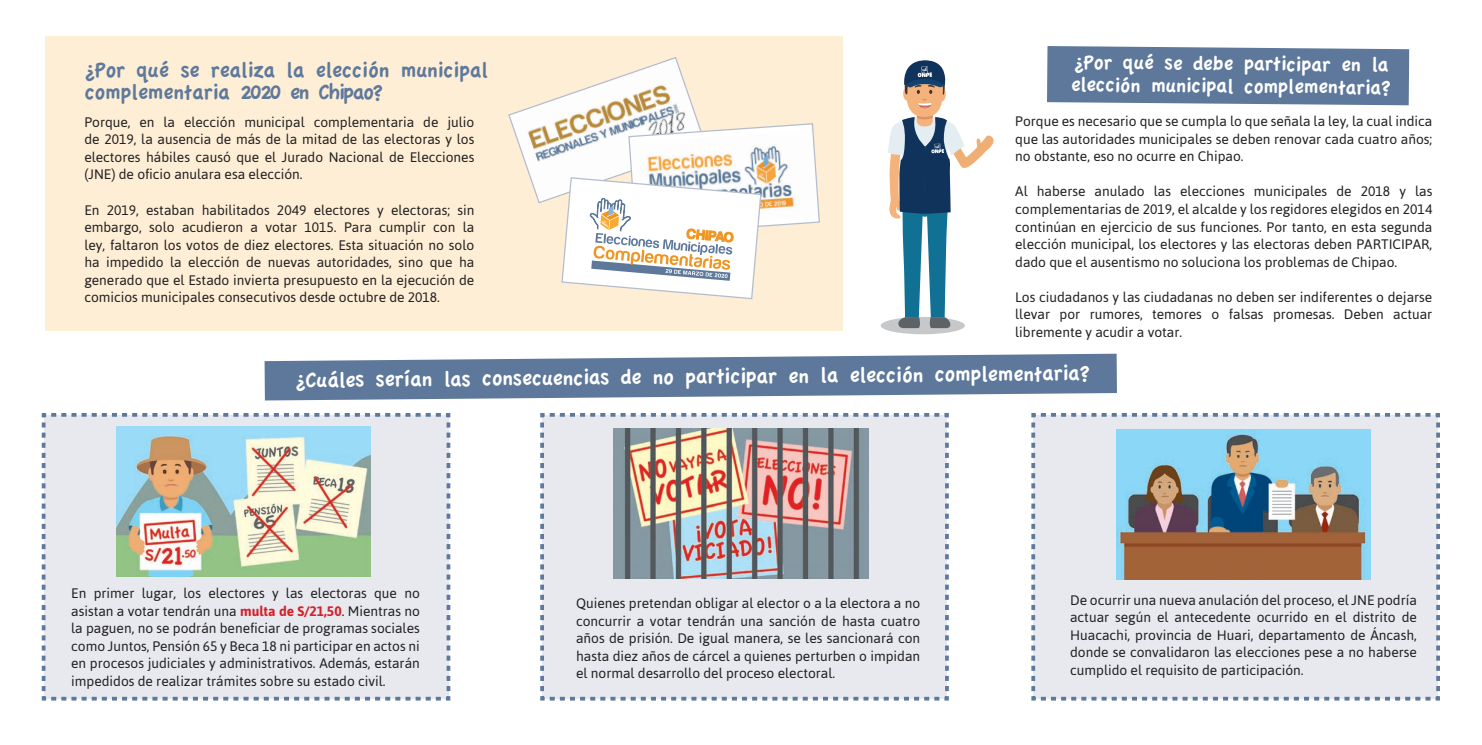
<style>
.page{position:relative;width:1482px;height:745px;background:#fff}
.page>*{position:absolute;margin:0;border:0;box-sizing:border-box;transform-origin:0 0}
.t1{font:22.5px "Apple Casual";color:#fff}
.t2{font:22.5px/21.2px "Apple Casual";letter-spacing:-.025em;color:#5e799c}
.t3{font:21.25px/22.8px "Apple Casual";color:#fff}
.t4{font:13.75px/17.5px "Asap";color:#231f20;text-align:justify}
.s1{font-weight:700;color:#d1232a}
</style>
<div class="page">
<div style="left:41px;top:413px;width:410px;height:288px;background:#e7e9ef"></div>
<div style="left:540px;top:413px;width:409px;height:288px;background:#e7e9ef"></div>
<div style="left:1031px;top:413px;width:409px;height:288px;background:#e7e9ef"></div>
<svg style="left:264px;top:353px;width:852px;height:47px;background:#778eaa"></svg>
<div style="left:1047px;top:46px;width:361px;height:59px;background:#5d789a"></div>
<div style="left:880px;top:317px;width:84px;height:17px;background:#c7c8ca;border-radius:50%"></div>
<div style="left:45px;top:36px;width:797px;height:294px;background:#feeed5"></div>
<svg style="left:886px;top:60px;width:108px;height:268px"></svg>
<img style="left:117px;top:426px;width:253px;height:149px">
<img style="left:614px;top:428px;width:254px;height:150px">
<img style="left:1116px;top:429px;width:254px;height:150px">
<svg style="left:508px;top:57px;width:312px;height:243px"></svg>
<p class="t2" style="left:85px;top:60px;width:405px">¿Por qué se realiza la elección municipal complementaria 2020 en Chipao?</p>
<p class="t3" style="left:1071px;top:50px;width:322px;rotate:1deg">¿Por qué se debe participar en la elección municipal complementaria?</p>
<p class="t4" style="left:84px;top:113px;width:391px">Porque, en la elección municipal complementaria de julio de 2019, la ausencia de más de la mitad de las electoras y los electores hábiles causó que el Jurado Nacional de Elecciones (JNE) de oficio anulara esa elección.</p>
<p class="t4" style="left:84px;top:201px;width:391px">En 2019, estaban habilitados 2049 electores y electoras; sin embargo, solo acudieron a votar 1015. Para cumplir con la ley, faltaron los votos de diez electores. Esta situación no solo ha impedido la elección de nuevas autoridades, sino que ha generado que el Estado invierta presupuesto en la ejecución de comicios municipales consecutivos desde octubre de 2018.</p>
<p class="t4" style="left:1015px;top:113px;width:418px">Porque es necesario que se cumpla lo que señala la ley, la cual indica que las autoridades municipales se deben renovar cada cuatro años; no obstante, eso no ocurre en Chipao.</p>
<p class="t4" style="left:1015px;top:183px;width:418px">Al haberse anulado las elecciones municipales de 2018 y las complementarias de 2019, el alcalde y los regidores elegidos en 2014 continúan en ejercicio de sus funciones. Por tanto, en esta segunda elección municipal, los electores y las electoras deben PARTICIPAR, dado que el ausentismo no soluciona los problemas de Chipao.</p>
<p class="t4" style="left:1015px;top:288px;width:418px">Los ciudadanos y las ciudadanas no deben ser indiferentes o dejarse llevar por rumores, temores o falsas promesas. Deben actuar libremente y acudir a votar.</p>
<p class="t1" style="left:295px;top:371px;width:797px;rotate:-1deg">¿Cuáles serían las consecuencias de no participar en la elección complementaria?</p>
<p class="t4" style="left:71px;top:584px;width:350px">En primer lugar, los electores y las electoras que no asistan a votar tendrán una <span class="s1">multa de S/21,50</span>. Mientras no la paguen, no se podrán beneficiar de programas sociales como Juntos, Pensión 65 y Beca 18 ni participar en actos ni en procesos judiciales y administrativos. Además, estarán impedidos de realizar trámites sobre su estado civil.</p>
<p class="t4" style="left:576px;top:594px;width:345px">Quienes pretendan obligar al elector o a la electora a no concurrir a votar tendrán una sanción de hasta cuatro años de prisión. De igual manera, se les sancionará con hasta diez años de cárcel a quienes perturben o impidan el normal desarrollo del proceso electoral.</p>
<p class="t4" style="left:1069px;top:590px;width:348px">De ocurrir una nueva anulación del proceso, el JNE podría actuar según el antecedente ocurrido en el distrito de Huacachi, provincia de Huari, departamento de Áncash, donde se convalidaron las elecciones pese a no haberse cumplido el requisito de participación.</p>
</div>
